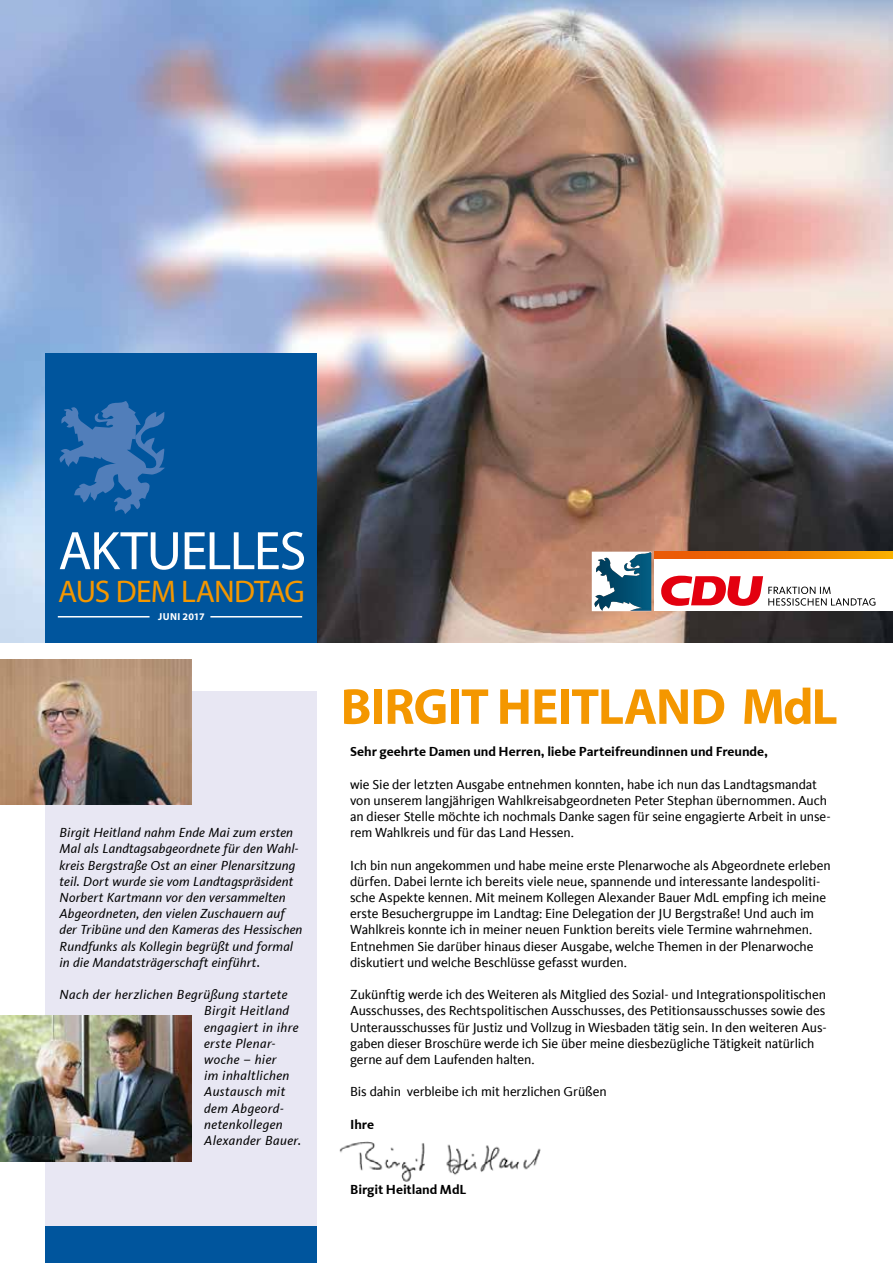
<style>
.page{position:relative;width:893px;height:1263px;background:#fff}
.page>*{position:absolute;margin:0;border:0;box-sizing:border-box;transform-origin:0 0}
.t1{font:54.75px "Myriad Pro";letter-spacing:-.03em;color:#fff}
.t2{font:700 51px "Myriad Pro";letter-spacing:-.02em;color:#f49700}
.t3{font:31.35px "Myriad Pro";letter-spacing:-.03em;color:#f49700}
.t4{font:13.5px/16.2px "CDU Kievit Tab";letter-spacing:-.01em;color:#000}
.t5{font:italic 13.5px/16.2px "CDU Kievit Tab";letter-spacing:.015em;color:#000}
.t6{font:700 13.5px "CDU Kievit Tab";letter-spacing:-.005em;color:#000}
.t7{font:700 10.2px "Myriad Pro";letter-spacing:.025em;color:#fff}
</style>
<div class="page">
<img style="left:0;top:0;width:893px;height:643px">
<div style="left:46px;top:354px;width:271px;height:289px;background:#00559d"></div>
<div style="left:46px;top:1226px;width:271px;height:37px;background:#00559d"></div>
<hr style="left:58px;top:616px;width:92px;height:1px;background:#fff">
<hr style="left:210px;top:616px;width:92px;height:1px;background:#fff">
<svg style="left:59px;top:401px;width:106px;height:113px"></svg>
<div style="left:46px;top:691px;width:271px;height:535px;background:#e8e7f3"></div>
<div style="left:655px;top:558px;width:238px;height:53px;background:#fff"></div>
<svg style="left:655px;top:552px;width:238px;height:6px"></svg>
<svg style="left:661px;top:576px;width:214px;height:30px"></svg>
<img style="left:593px;top:552px;width:58px;height:59px">
<img style="left:339px;top:1141px;width:202px;height:40px">
<img style="left:0;top:659px;width:191px;height:146px">
<img style="left:0;top:1015px;width:191px;height:146px">
<img style="left:0;top:238px;width:1px;height:243px">
<h1 class="t1" style="left:58px;top:517px;width:250px">AKTUELLES</h1>
<h3 class="t3" style="left:58px;top:572px;width:248px">AUS DEM LANDTAG</h3>
<p class="t7" style="left:158px;top:610px;width:48px">JUNI 2017</p>
<p class="t5" style="left:60px;top:825px;width:244px">Birgit Heitland nahm Ende Mai zum ersten Mal als Landtagsabgeordnete für den Wahl&shy;kreis Bergstraße Ost an einer Plenarsitzung teil. Dort wurde sie vom Landtagspräsident Norbert Kartmann vor den versammelten Abgeordneten, den vielen Zuschauern auf der Tribüne und den Kameras des Hessischen Rundfunks als Kollegin begrüßt und formal in die Mandatsträgerschaft einführt.</p>
<p class="t5" style="left:204px;top:987px;width:99px;text-indent:-145px">Nach der herzlichen Begrüßung startete<br>Birgit Heitland engagiert in ihre erste Plenar&shy;woche – hier<br>im inhaltlichen<br>Austausch mit dem Abgeord&shy;netenkollegen<br>Alexander Bauer.</p>
<h2 class="t2" style="left:341px;top:673px;width:498px">BIRGIT HEITLAND MdL</h2>
<p class="t6" style="left:350px;top:744px;width:419px">Sehr geehrte Damen und Herren, liebe Parteifreundinnen und Freunde,</p>
<p class="t4" style="left:350px;top:776px;width:482px">wie Sie der letzten Ausgabe entnehmen konnten, habe ich nun das Landtagsmandat von unserem langjährigen Wahlkreisabgeordneten Peter Stephan übernommen. Auch an dieser Stelle möchte ich nochmals Danke sagen für seine engagierte Arbeit in unse&shy;rem Wahlkreis und für das Land Hessen.</p>
<p class="t4" style="left:350px;top:857px;width:482px">Ich bin nun angekommen und habe meine erste Plenarwoche als Abgeordnete erleben dürfen. Dabei lernte ich bereits viele neue, spannende und interessante landespoliti&shy;sche Aspekte kennen. Mit meinem Kollegen Alexander Bauer MdL empfing ich meine erste Besuchergruppe im Landtag: Eine Delegation der JU Bergstraße! Und auch im Wahlkreis konnte ich in meiner neuen Funktion bereits viele Termine wahrnehmen.<br>Entnehmen Sie darüber hinaus dieser Ausgabe, welche Themen in der Plenarwoche diskutiert und welche Beschlüsse gefasst wurden.</p>
<p class="t4" style="left:350px;top:987px;width:478px">Zukünftig werde ich des Weiteren als Mitglied des Sozial- und Integrationspolitischen Ausschusses, des Rechtspolitischen Ausschusses, des Petitionsausschusses sowie des Unterausschusses für Justiz und Vollzug in Wiesbaden tätig sein. In den weiteren Aus&shy;gaben dieser Broschüre werde ich Sie über meine diesbezügliche Tätigkeit natürlich gerne auf dem Laufenden halten.</p>
<p class="t4" style="left:350px;top:1084px;width:258px">Bis dahin verbleibe ich mit herzlichen Grüßen</p>
<p class="t6" style="left:350px;top:1116px;width:26px">Ihre</p>
<p class="t6" style="left:350px;top:1181px;width:118px">Birgit Heitland MdL</p>
</div>
